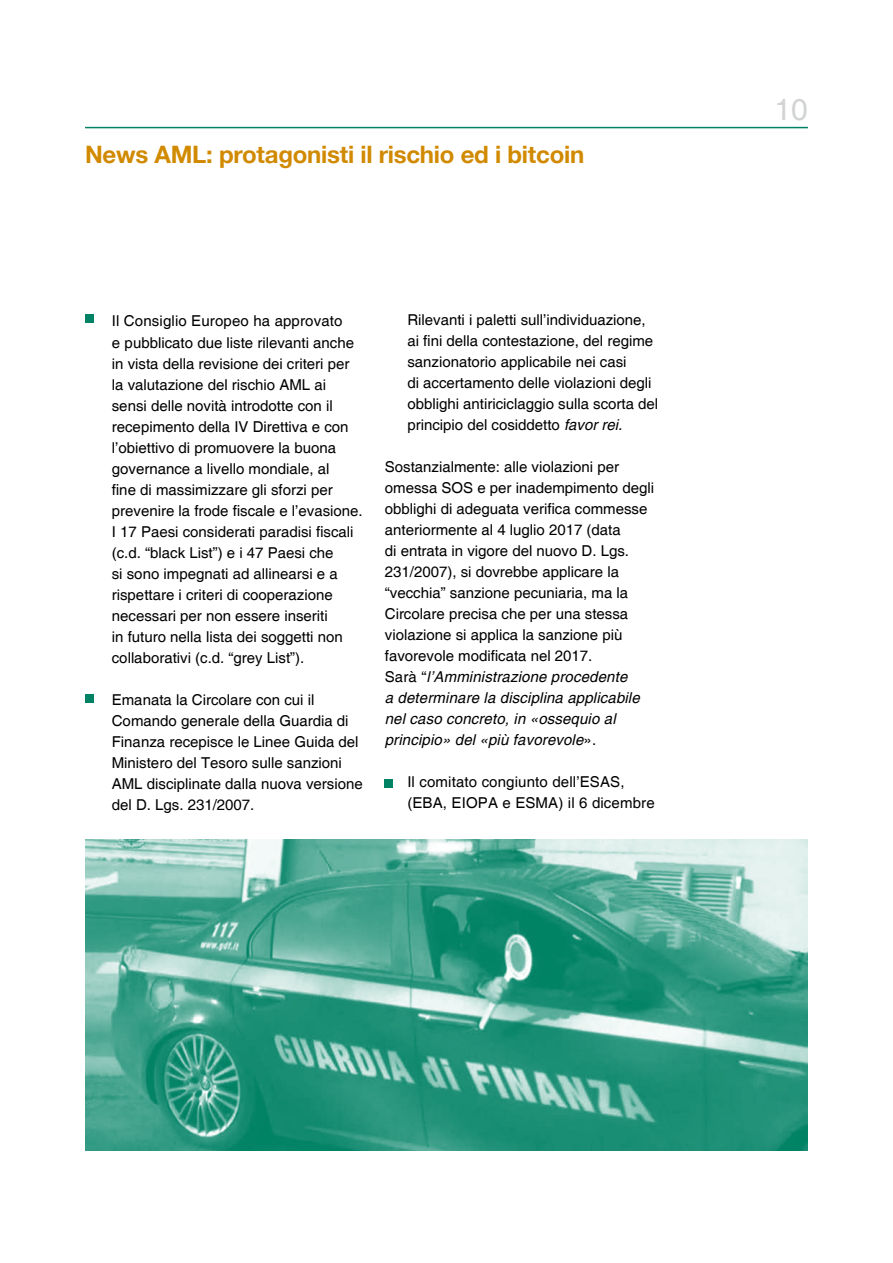
<style>
.page{position:relative;width:893px;height:1263px;background:#fff}
.page>*{position:absolute;margin:0;border:0;box-sizing:border-box;transform-origin:0 0}
.t1{font:30px "Helvetica";color:#d1d3d4}
.t2{font:700 24px "Helvetica Neue";letter-spacing:-.01em;color:#d18a00}
.t3{font:15px/21px "Helvetica";color:#000}
.s1{font-style:italic}
</style>
<div class="page">
<hr style="left:85px;top:127px;width:723px;height:1px;background:#008265">
<div style="left:85px;top:314px;width:9px;height:9px;background:#008265"></div>
<img style="left:85px;top:840px;width:723px;height:310px">
<div style="left:85px;top:694px;width:9px;height:9px;background:#008265"></div>
<div style="left:384px;top:779px;width:8px;height:9px;background:#008265"></div>
<h2 class="t2" style="left:85px;top:139px;width:501px">News AML: protagonisti il rischio ed i bitcoin</h2>
<p class="t3" style="left:112px;top:311px;width:252px">Il Consiglio Europeo ha approvato<br>e pubblicato due liste rilevanti anche in vista della revisione dei criteri per la valutazione del rischio AML ai sensi delle novità introdotte con il recepimento della IV Direttiva e con l’obiettivo di promuovere la buona governance a livello mondiale, al<br>fine di massimizzare gli sforzi per prevenire la frode fiscale e l’evasione.<br>I 17 Paesi considerati paradisi fiscali (c.d. “black List”) e i 47 Paesi che<br>si sono impegnati ad allinearsi e a rispettare i criteri di cooperazione necessari per non essere inseriti<br>in futuro nella lista dei soggetti non collaborativi (c.d. “grey List”).</p>
<p class="t3" style="left:112px;top:689px;width:252px">Emanata la Circolare con cui il Comando generale della Guardia di Finanza recepisce le Linee Guida del Ministero del Tesoro sulle sanzioni AML disciplinate dalla nuova versione del D. Lgs. 231/2007.</p>
<p class="t3" style="left:407px;top:310px;width:252px">Rilevanti i paletti sull’individuazione, ai fini della contestazione, del regime sanzionatorio applicabile nei casi<br>di accertamento delle violazioni degli obblighi antiriciclaggio sulla scorta del principio del cosiddetto <span class="s1">favor rei.</span></p>
<p class="t3" style="left:385px;top:457px;width:271px">Sostanzialmente: alle violazioni per omessa SOS e per inadempimento degli obblighi di adeguata verifica commesse anteriormente al 4 luglio 2017 (data<br>di entrata in vigore del nuovo D. Lgs.<br>231/2007), si dovrebbe applicare la “vecchia” sanzione pecuniaria, ma la Circolare precisa che per una stessa violazione si applica la sanzione più favorevole modificata nel 2017.<br>Sarà “<span class="s1">l’Amministrazione procedente<br>a determinare la disciplina applicabile nel caso concreto, in «ossequio al principio» del «più favorevole</span>».</p>
<p class="t3" style="left:407px;top:772px;width:249px">Il comitato congiunto dell’ESAS, (EBA, EIOPA e ESMA) il 6 dicembre</p>
<h1 class="t1" style="left:775px;top:92px;width:35px">10</h1>
</div>
